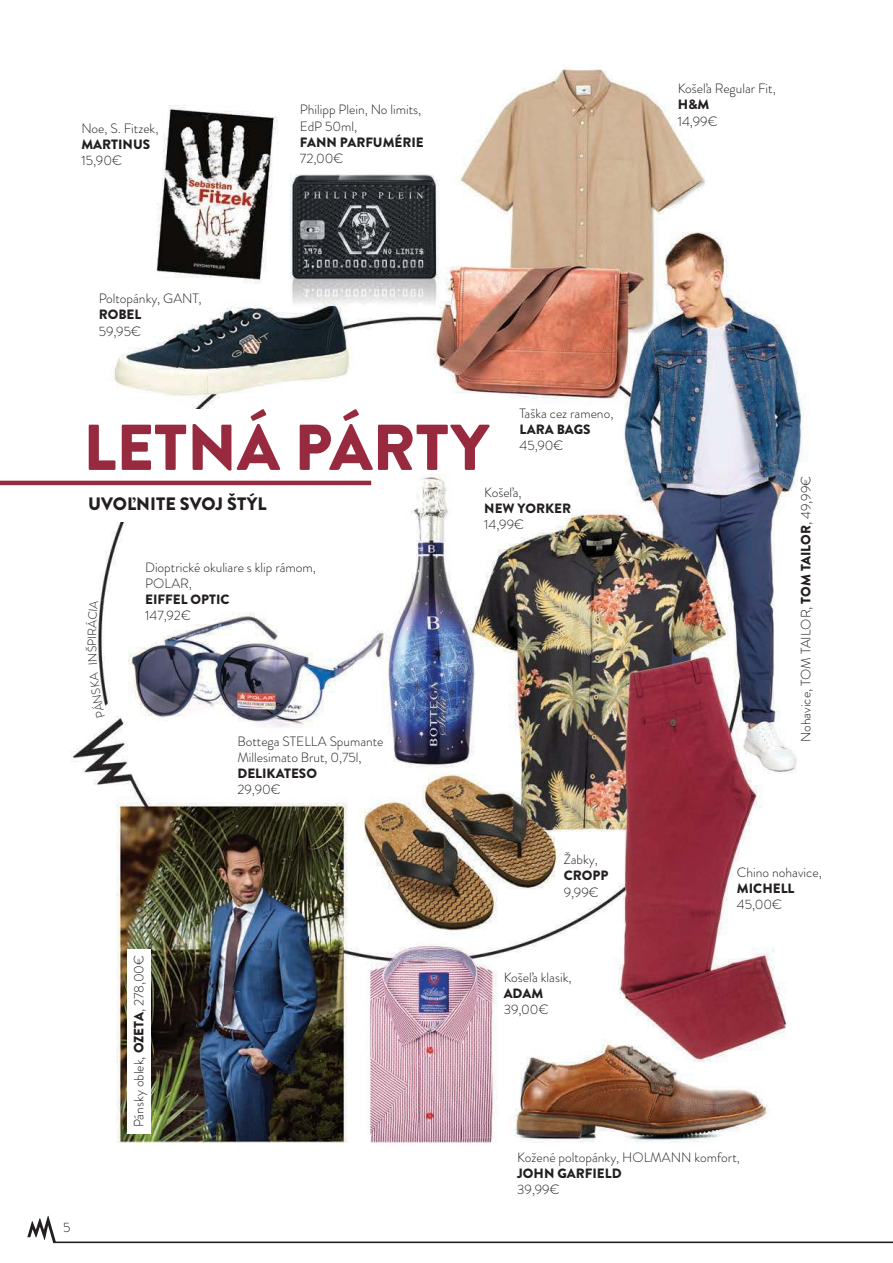
<style>
.page{position:relative;width:893px;height:1263px;background:#fff}
.page>*{position:absolute;margin:0;border:0;box-sizing:border-box;transform-origin:0 0}
.t1{font:900 64.65px "Brandon Grotesque";color:#972a3e}
.t2{font:900 18px "Brandon Grotesque";color:#231f20}
.t3{font:300 13.5px/16.2px "Brandon Grotesque";color:#231f20}
.t4{font:900 13.5px "Brandon Grotesque";color:#231f20}
.t5{font:300 12px "Brandon Grotesque";color:#231f20}
.s1{font-weight:900}
</style>
<div class="page">
<img style="left:0;top:67px;width:893px;height:1177px">
<svg style="left:27px;top:1216px;width:866px;height:27px"></svg>
<div style="left:49px;top:410px;width:195px;height:112px;background:#fff"></div>
<hr style="left:0;top:481px;width:371px;height:4px;background:#972a3e">
<div style="left:128px;top:949px;width:23px;height:184px;background:#fff"></div>
<svg style="left:89px;top:672px;width:16px;height:45px"></svg>
<svg style="left:86px;top:600px;width:12px;height:64px"></svg>
<p class="t3" style="left:81px;top:121px;width:79px">Noe, S. Fitzek,</p>
<p class="t4" style="left:81px;top:136px;width:70px">MARTINUS</p>
<p class="t3" style="left:81px;top:153px;width:42px">15,90€</p>
<p class="t3" style="left:300px;top:102px;width:123px">Philipp Plein, No limits,<br>EdP 50ml,</p>
<p class="t4" style="left:300px;top:134px;width:125px">FANN PARFUMÉRIE</p>
<p class="t3" style="left:300px;top:151px;width:45px">72,00€</p>
<p class="t3" style="left:678px;top:81px;width:100px">Košeľa Regular Fit,</p>
<p class="t4" style="left:678px;top:97px;width:33px">H&amp;M</p>
<p class="t3" style="left:678px;top:113px;width:41px">14,99€</p>
<p class="t3" style="left:99px;top:291px;width:104px">Poltopánky, GANT,</p>
<p class="t4" style="left:99px;top:307px;width:44px">ROBEL</p>
<p class="t3" style="left:99px;top:323px;width:44px">59,95€</p>
<p class="t3" style="left:519px;top:406px;width:95px">Taška cez rameno,</p>
<p class="t4" style="left:519px;top:421px;width:73px">LARA BAGS</p>
<p class="t3" style="left:519px;top:438px;width:46px">45,90€</p>
<p class="t3" style="left:484px;top:484px;width:39px">Košeľa,</p>
<p class="t4" style="left:484px;top:500px;width:88px">NEW YORKER</p>
<p class="t3" style="left:484px;top:517px;width:41px">14,99€</p>
<h1 class="t1" style="left:83px;top:409px;width:407px">LETNÁ PÁRTY</h1>
<h2 class="t2" style="left:88px;top:493px;width:180px">UVOĽNITE SVOJ ŠTÝL</h2>
<p class="t5" style="left:85px;top:639px;width:5px;rotate:-90deg">I</p>
<p class="t3" style="left:145px;top:560px;width:172px">Dioptrické okuliare s klip rámom,<br>POLAR,</p>
<p class="t4" style="left:145px;top:591px;width:86px">EIFFEL OPTIC</p>
<p class="t3" style="left:145px;top:608px;width:47px">147,92€</p>
<p class="t3" style="left:237px;top:734px;width:148px">Bottega STELLA Spumante<br>Millesimato Brut, 0,75l,</p>
<p class="t4" style="left:237px;top:765px;width:81px">DELIKATESO</p>
<p class="t3" style="left:237px;top:782px;width:45px">29,90€</p>
<p class="t3" style="left:798px;top:742px;width:268px;rotate:-90deg">Nohavice, TOM TAILOR, <span class="s1">TOM TAILOR</span>, 49,99€</p>
<p class="t3" style="left:63px;top:1220px;width:9px">5</p>
<p class="t3" style="left:132px;top:1127px;width:174px;rotate:-90deg">Pánsky oblek, <span class="s1">OZETA</span>, 278,00€</p>
<p class="t3" style="left:564px;top:852px;width:36px">Žabky,</p>
<p class="t4" style="left:564px;top:868px;width:46px">CROPP</p>
<p class="t3" style="left:564px;top:884px;width:37px">9,99€</p>
<p class="t3" style="left:504px;top:970px;width:69px">Košeľa klasik,</p>
<p class="t4" style="left:504px;top:985px;width:41px">ADAM</p>
<p class="t3" style="left:504px;top:1002px;width:46px">39,00€</p>
<p class="t3" style="left:737px;top:865px;width:86px">Chino nohavice,</p>
<p class="t4" style="left:737px;top:880px;width:59px">MICHELL</p>
<p class="t3" style="left:737px;top:897px;width:47px">45,00€</p>
<p class="t3" style="left:517px;top:1150px;width:224px">Kožené poltopánky, HOLMANN komfort,</p>
<p class="t4" style="left:517px;top:1165px;width:106px">JOHN GARFIELD</p>
<p class="t3" style="left:517px;top:1182px;width:44px">39,99€</p>
</div>
